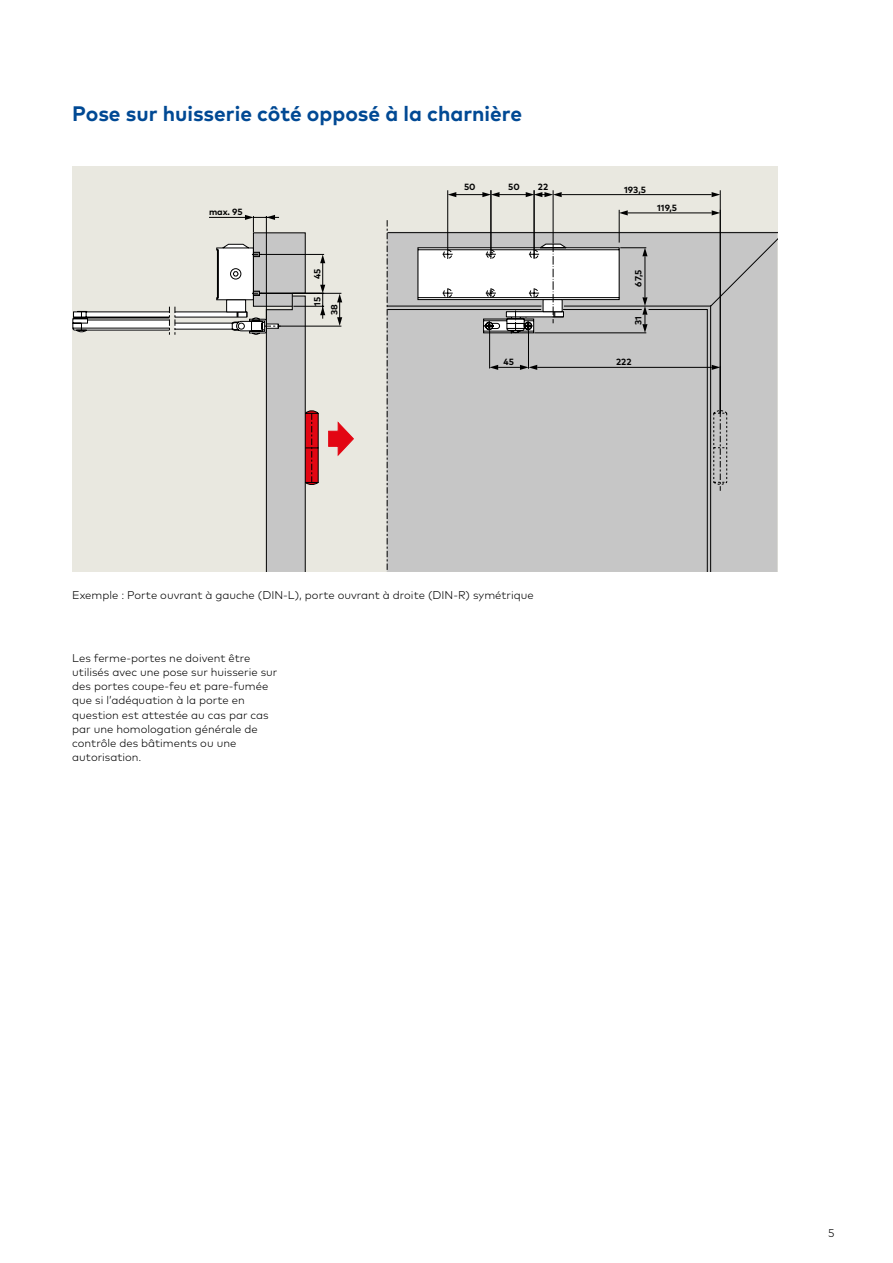
<style>
.page{position:relative;width:893px;height:1263px;background:#fff}
.page>*{position:absolute;margin:0;border:0;box-sizing:border-box;transform-origin:0 0}
.t1{font:700 21px "Mark Pro";color:#004994}
.t2{font:300 11.25px/14.2px "Mark Pro";color:#000}
.t3{font:700 9px "Mark Pro";color:#000}
</style>
<div class="page">
<div style="left:72px;top:166px;width:705px;height:406px;background:#e9e8e0"></div>
<div style="left:388px;top:305px;width:29px;height:267px;background:#c6c6c6"></div>
<svg style="left:387px;top:220px;width:1px;height:352px"></svg>
<hr style="left:387px;top:309px;width:154px;height:1px;background:#000">
<hr style="left:387px;top:306px;width:154px;height:1px;background:#000">
<hr style="left:387px;top:232px;width:390px;height:1px;background:#000">
<svg style="left:620px;top:210px;width:8px;height:5px"></svg>
<svg style="left:712px;top:210px;width:8px;height:5px"></svg>
<svg style="left:712px;top:192px;width:8px;height:5px"></svg>
<hr style="left:562px;top:194px;width:150px;height:1px;background:#000">
<hr style="left:720px;top:190px;width:1px;height:223px;background:#000">
<svg style="left:526px;top:192px;width:36px;height:5px"></svg>
<hr style="left:553px;top:190px;width:1px;height:53px;background:#000">
<hr style="left:499px;top:194px;width:30px;height:1px;background:#000">
<hr style="left:534px;top:190px;width:1px;height:68px;background:#000">
<svg style="left:448px;top:192px;width:51px;height:5px"></svg>
<hr style="left:447px;top:190px;width:1px;height:60px;background:#000">
<hr style="left:491px;top:190px;width:1px;height:60px;background:#000">
<hr style="left:628px;top:213px;width:84px;height:1px;background:#000">
<hr style="left:619px;top:210px;width:1px;height:33px;background:#000">
<svg style="left:73px;top:215px;width:281px;height:357px"></svg>
<svg style="left:417px;top:232px;width:360px;height:340px;background:#c2c2c2"></svg>
<h1 class="t1" style="left:72px;top:98px;width:451px">Pose sur huisserie côté opposé à la charnière</h1>
<p class="t3" style="left:209px;top:205px;width:35px">max. 95</p>
<p class="t3" style="left:311px;top:279px;width:12px;rotate:-90deg">45</p>
<p class="t3" style="left:311px;top:305px;width:10px;rotate:-90deg">15</p>
<p class="t3" style="left:328px;top:315px;width:12px;rotate:-90deg">38</p>
<p class="t3" style="left:464px;top:180px;width:13px">50</p>
<p class="t3" style="left:508px;top:180px;width:13px">50</p>
<p class="t3" style="left:538px;top:180px;width:12px">22</p>
<p class="t3" style="left:624px;top:183px;width:23px">193,5</p>
<p class="t3" style="left:657px;top:201px;width:21px">119,5</p>
<p class="t3" style="left:632px;top:286px;width:19px;rotate:-90deg">67,5</p>
<p class="t3" style="left:632px;top:325px;width:10px;rotate:-90deg">31</p>
<p class="t3" style="left:504px;top:355px;width:12px">45</p>
<p class="t3" style="left:616px;top:355px;width:17px">222</p>
<p class="t2" style="left:72px;top:586px;width:463px">Exemple : Porte ouvrant à gauche (DIN-L), porte ouvrant à droite (DIN-R) symétrique</p>
<p class="t2" style="left:72px;top:649px;width:207px">Les ferme-portes ne doivent être utilisés avec une pose sur huisserie sur des portes coupe-feu et pare-fumée que si l’adéquation à la porte en question est attestée au cas par cas par une homologation générale de contrôle des bâtiments ou une autorisation.</p>
<p class="t2" style="left:828px;top:1225px;width:8px">5</p>
</div>
